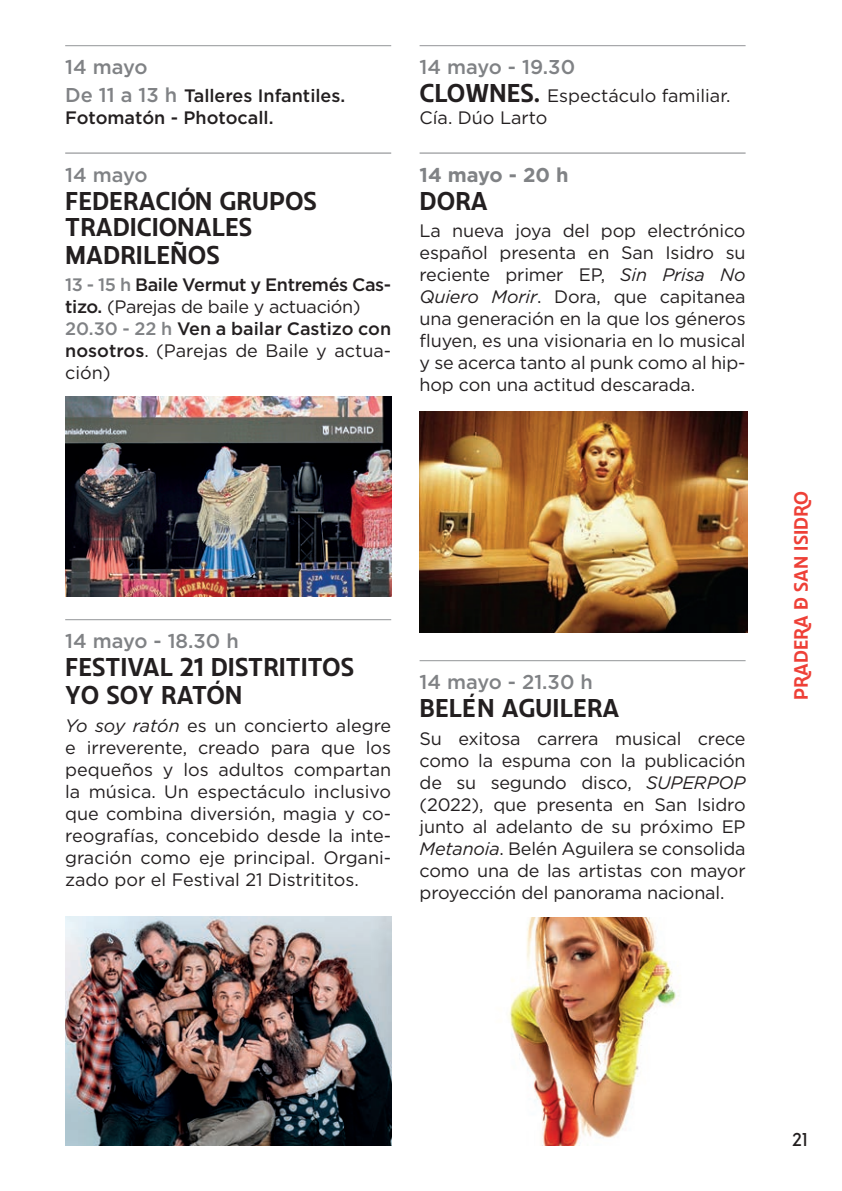
<style>
.page{position:relative;width:842px;height:1191px;background:#fff}
.page>*{position:absolute;margin:0;border:0;box-sizing:border-box;transform-origin:0 0}
.t1{font:700 24px/27px "Madrid Sketch 03";color:#231f20}
.t2{font:500 20px "Gotham HTF";color:#808285}
.t3{font:700 20px "Gotham HTF";color:#808285}
.t4{font:18px/22px "Gotham HTF";letter-spacing:-.01em;color:#231f20;text-align:justify}
.t5{font:500 18px/22px "Gotham HTF";letter-spacing:-.02em;color:#231f20}
.t6{font:500 18px/22px "Gotham HTF";color:#231f20}
.t7{font:700 18px "Madrid Sketch 03";color:#ee4037}
.t8{font:18px "Ferpal";color:#231f20}
.s1{font-size:20px;color:#808285}
.s2{color:#808285}
.s3{font-weight:400}
.s4{font-family:"Madrid Sketch 03";font-weight:700;font-size:24px}
.s5{font-style:italic}
</style>
<div class="page">
<hr style="left:65px;top:45px;width:326px;height:1px;background:#939598">
<hr style="left:65px;top:153px;width:326px;height:1px;background:#808285">
<hr style="left:65px;top:619px;width:326px;height:1px;background:#939598">
<img style="left:65px;top:396px;width:326px;height:200px">
<img style="left:65px;top:916px;width:326px;height:229px">
<hr style="left:420px;top:45px;width:326px;height:1px;background:#939598">
<hr style="left:420px;top:153px;width:326px;height:1px;background:#808285">
<hr style="left:420px;top:660px;width:326px;height:1px;background:#939598">
<img style="left:420px;top:411px;width:327px;height:221px">
<img style="left:508px;top:917px;width:171px;height:228px">
<p class="t2" style="left:65px;top:56px;width:84px">14 mayo</p>
<p class="t6" style="left:65px;top:85px;width:282px"><span class="s1">De 11 a 13 h</span> Talleres Infantiles.<br>Fotomatón - Photocall.</p>
<p class="t2" style="left:65px;top:163px;width:84px">14 mayo</p>
<h1 class="t1" style="left:65px;top:188px;width:253px">FEDERACIO<sup>´</sup>N GRUPOS<br>TRADICIONALES<br>MADRILEÑOS</h1>
<p class="t5" style="left:65px;top:274px;width:327px"><span class="s2">13 - 15 h</span> Baile Vermut y Entremés Cas&shy;tizo. <span class="s3">(Parejas de baile y actuación)<br></span><span class="s2">20.30 - 22 h</span> Ven a bailar Castizo con nosotros<span class="s3">. (Parejas de Baile y actua&shy;ción)</span></p>
<p class="t2" style="left:420px;top:56px;width:157px">14 mayo - 19.30</p>
<p class="t4" style="left:420px;top:85px;width:312px"><span class="s4">CLOWNES.</span> Espectáculo familiar.<br>Cía. Dúo Larto</p>
<p class="t3" style="left:420px;top:163px;width:151px">14 mayo - 20 h</p>
<h1 class="t1" style="left:420px;top:188px;width:70px">DORA</h1>
<p class="t4" style="left:420px;top:220px;width:328px">La nueva joya del pop electrónico español presenta en San Isidro su reciente primer EP, <span class="s5">Sin Prisa No Quiero Morir</span>. Dora, que capitanea una generación en la que los géneros fluyen, es una visionaria en lo musical y se acerca tanto al punk como al hip&shy;hop con una actitud descarada.</p>
<p class="t2" style="left:65px;top:630px;width:175px">14 mayo - 18.30 h</p>
<h1 class="t1" style="left:65px;top:654px;width:290px;line-height:28px">FESTIVAL 21 DISTRITITOS<br>YO SOY RATO<sup>´</sup>N</h1>
<p class="t4" style="left:65px;top:714px;width:327px"><span class="s5">Yo soy ratón</span> es un concierto alegre e irreverente, creado para que los pequeños y los adultos compartan la música. Un espectáculo inclusivo que combina diversión, magia y co&shy;reografías, concebido desde la inte&shy;gración como eje principal. Organi&shy;zado por el Festival 21 Distrititos.</p>
<p class="t2" style="left:420px;top:671px;width:175px">14 mayo - 21.30 h</p>
<h1 class="t1" style="left:420px;top:695px;width:201px">BELE<sup>´</sup>N AGUILERA</h1>
<p class="t4" style="left:420px;top:727px;width:328px">Su exitosa carrera musical crece como la espuma con la publicación de su segundo disco, <span class="s5">SUPERPOP </span>(2022), que presenta en San Isidro junto al adelanto de su próximo EP <span class="s5">Metanoia</span>. Belén Aguilera se consolida como una de las artistas con mayor proyección del panorama nacional.</p>
<p class="t7" style="left:791px;top:591px;width:102px;rotate:-90deg">SAN ISIDRO</p>
<p class="t7" style="left:791px;top:700px;width:86px;rotate:-90deg">PRADERA</p>
<p class="t8" style="left:793px;top:1128px;width:17px">21</p>
</div>
